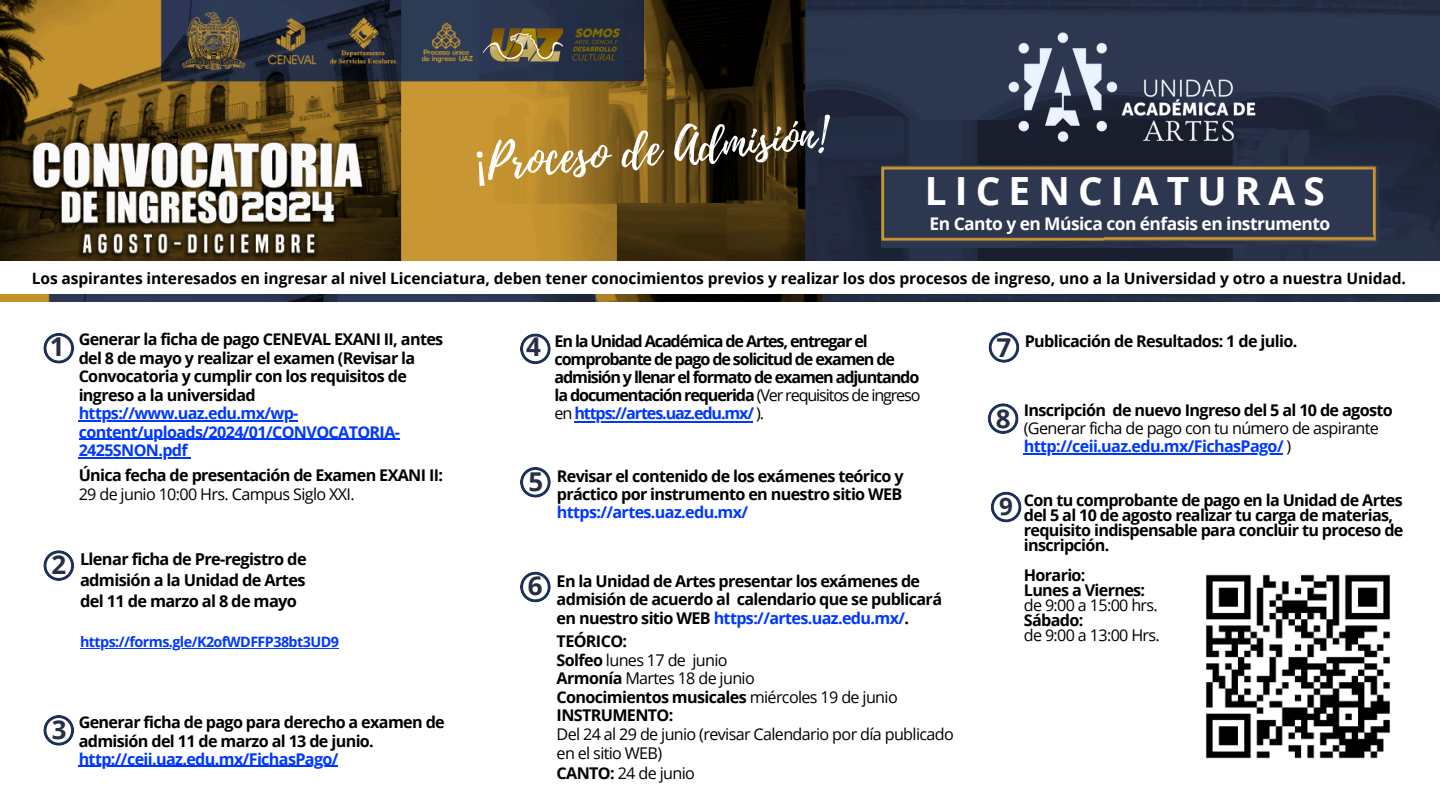
<style>
.page{position:relative;width:1440px;height:810px;background:#fff}
.page>*{position:absolute;margin:0;border:0;box-sizing:border-box;transform-origin:0 0}
.t1{font:47.3px "Playlist Script";color:#fff}
.t2{font:700 38.8px "Open Sans";letter-spacing:.21em;color:#fff}
.t3{font:700 25.9px "Open Sans";color:#262f45}
.t4{font:700 24.1px "Open Sans";color:#262f45}
.t5{font:700 17.5px "Open Sans";letter-spacing:-.03em;color:#fff}
.t6{font:700 16.4px/21px "Open Sans";letter-spacing:-.04em;color:#000;text-align:justify}
.t7{font:700 16.2px/18.6px "Open Sans";letter-spacing:-.04em;color:#000}
.t8{font:700 16.2px/18px "Open Sans";letter-spacing:-.07em;color:#000}
.t9{font:700 16.2px "Open Sans";letter-spacing:-.04em;color:#0038ff}
.t10{font:16.2px/18.6px "Open Sans";letter-spacing:-.04em;color:#000}
.t11{font:700 16.1px/15px "Open Sans";letter-spacing:-.04em;color:#000}
.t12{font:16.1px/15px "Open Sans";letter-spacing:-.04em;color:#000}
.t13{font:700 15.6px "Open Sans";letter-spacing:-.01em;color:#000}
.t14{font:700 14.4px "Open Sans";letter-spacing:-.04em;color:#0038ff}
.s1{font-family:"Noto Sans"}
.s2{color:#0038ff}
.s3{font-weight:700}
.s4{font-weight:400}
.s5{font-weight:400;color:#000}
</style>
<div class="page">
<img style="left:0;top:0;width:1440px;height:261px">
<svg style="left:43px;top:333px;width:31px;height:31px"></svg>
<svg style="left:43px;top:550px;width:31px;height:31px"></svg>
<svg style="left:43px;top:715px;width:31px;height:31px"></svg>
<svg style="left:520px;top:333px;width:31px;height:31px"></svg>
<svg style="left:520px;top:467px;width:31px;height:31px"></svg>
<svg style="left:520px;top:572px;width:31px;height:30px"></svg>
<svg style="left:989px;top:332px;width:30px;height:31px"></svg>
<svg style="left:988px;top:403px;width:30px;height:31px"></svg>
<svg style="left:991px;top:492px;width:30px;height:30px"></svg>
<img style="left:480px;top:0;width:163px;height:81px">
<img style="left:484px;top:27px;width:78px;height:40px">
<img style="left:571px;top:26px;width:48px;height:41px">
<img style="left:882px;top:165px;width:496px;height:83px">
<div style="left:907px;top:18px;width:452px;height:74px;background:#2d3750"></div>
<img style="left:1004px;top:29px;width:119px;height:116px">
<img style="left:1110px;top:77px;width:151px;height:75px">
<img style="left:0;top:294px;width:1440px;height:8px">
<img style="left:1206px;top:574px;width:184px;height:185px">
<hr style="left:80px;top:648px;width:258px;height:1px;background:#0038ff">
<hr style="left:79px;top:766px;width:259px;height:1px;background:#0038ff">
<hr style="left:574px;top:421px;width:179px;height:1px;background:#0038ff">
<hr style="left:1024px;top:453px;width:259px;height:2px;background:#0038ff">
<hr style="left:79px;top:420px;width:219px;height:2px;background:#0038ff">
<hr style="left:79px;top:439px;width:320px;height:1px;background:#0038ff">
<hr style="left:79px;top:457px;width:108px;height:2px;background:#0038ff">
<p class="t1" style="left:471px;top:131px;width:354px;rotate:-5deg"><span class="s1">¡</span>Proceso de Admisión!</p>
<p class="t2" style="left:925px;top:164px;width:402px">LICENCIATURAS</p>
<p class="t5" style="left:930px;top:211px;width:402px">En Canto y en Música con énfasis en instrumento</p>
<h4 class="t13" style="left:32px;top:267px;width:1376px">Los aspirantes interesados en ingresar al nivel Licenciatura, deben tener conocimientos previos y realizar los dos procesos de ingreso, uno a la Universidad y otro a nuestra Unidad.</h4>
<p class="t3" style="left:50px;top:329px;width:16px">1</p>
<h3 class="t7" style="left:79px;top:330px;width:366px">Generar la ficha de pago CENEVAL EXANI II, antes del 8 de mayo y realizar el examen (Revisar la Convocatoria y cumplir con los requisitos de ingreso a la universidad</h3>
<p class="t9" style="left:79px;top:402px;width:221px">https://www.uaz.edu.mx/wp-</p>
<p class="t9" style="left:79px;top:420px;width:323px">content/uploads/2024/01/CONVOCATORIA-</p>
<p class="t7" style="left:79px;top:437px;width:366px;line-height:25.2px"><span class="s2">2425SNON.pdf<br></span>Única fecha de presentación de Examen EXANI II:</p>
<p class="t10" style="left:79px;top:484px;width:278px">29 de junio 10:00 Hrs. Campus Siglo XXI.</p>
<p class="t11" style="left:1024px;top:493px;width:381px">Con tu comprobante de pago en la Unidad de Artes del 5 al 10 de agosto realizar tu carga de materias, requisito indispensable para concluir tu proceso de inscripción.</p>
<h3 class="t12" style="left:1024px;top:568px;width:138px"><span class="s3">Horario:<br>Lunes a Viernes: </span>de 9:00 a 15:00 hrs.<br><span class="s3">Sábado:<br></span>de 9:00 a 13:00 Hrs.</h3>
<p class="t8" style="left:555px;top:332px;width:368px">En la Unidad Académica de Artes, entregar el comprobante de pago de solicitud de examen de admisión y llenar el formato de examen adjuntando la documentación requerida <span class="s4">(Ver requisitos de ingreso en</span> <span class="s2">https://artes.uaz.edu.mx/</span> <span class="s4">).</span></p>
<p class="t7" style="left:1025px;top:331px;width:274px">Publicación de Resultados: 1 de julio.</p>
<h1 class="t3" style="left:526px;top:329px;width:16px">4</h1>
<p class="t3" style="left:997px;top:330px;width:16px">7</p>
<p class="t7" style="left:1024px;top:401px;width:370px;line-height:18px">Inscripción de nuevo Ingreso del 5 al 10 de agosto <span class="s4">(Generar ficha de pago con tu número de aspirante</span></p>
<h4 class="t9" style="left:1024px;top:434px;width:269px">http://ceii.uaz.edu.mx/FichasPago/ <span class="s5">)</span></h4>
<p class="t3" style="left:996px;top:400px;width:16px">8</p>
<h3 class="t7" style="left:557px;top:466px;width:348px;line-height:18px;text-align:justify">Revisar el contenido de los exámenes teórico y práctico por instrumento en nuestro sitio WEB <span class="s2">https://artes.uaz.edu.mx/</span></h3>
<p class="t3" style="left:528px;top:464px;width:16px">5</p>
<p class="t4" style="left:999px;top:489px;width:15px">9</p>
<p class="t6" style="left:80px;top:548px;width:228px">Llenar ficha de Pre-registro de admisión a la Unidad de Artes del 11 de marzo al 8 de mayo</p>
<p class="t14" style="left:80px;top:632px;width:260px">https://forms.gle/K2ofWDFFP38bt3UD9</p>
<p class="t3" style="left:51px;top:546px;width:16px">2</p>
<p class="t7" style="left:557px;top:571px;width:387px">En la Unidad de Artes presentar los exámenes de admisión de acuerdo al calendario que se publicará en nuestro sitio WEB <span class="s2">https://artes.uaz.edu.mx/</span>.</p>
<p class="t7" style="left:557px;top:631px;width:343px">TEÓRICO:<br>Solfeo <span class="s4">lunes 17 de junio<br></span>Armonía <span class="s4">Martes 18 de junio<br></span>Conocimientos musicales <span class="s4">miércoles 19 de junio<br></span>INSTRUMENTO:</p>
<p class="t10" style="left:557px;top:724px;width:399px">Del 24 al 29 de junio (revisar Calendario por día publicado en el sitio WEB)</p>
<p class="t10" style="left:557px;top:764px;width:140px"><span class="s3">CANTO:</span> 24 de junio</p>
<p class="t3" style="left:528px;top:568px;width:16px">6</p>
<p class="t7" style="left:79px;top:713px;width:368px;line-height:18.2px">Generar ficha de pago para derecho a examen de admisión del 11 de marzo al 13 de junio.</p>
<p class="t9" style="left:79px;top:748px;width:261px">http://ceii.uaz.edu.mx/FichasPago/</p>
<p class="t3" style="left:52px;top:712px;width:16px">3</p>
</div>
